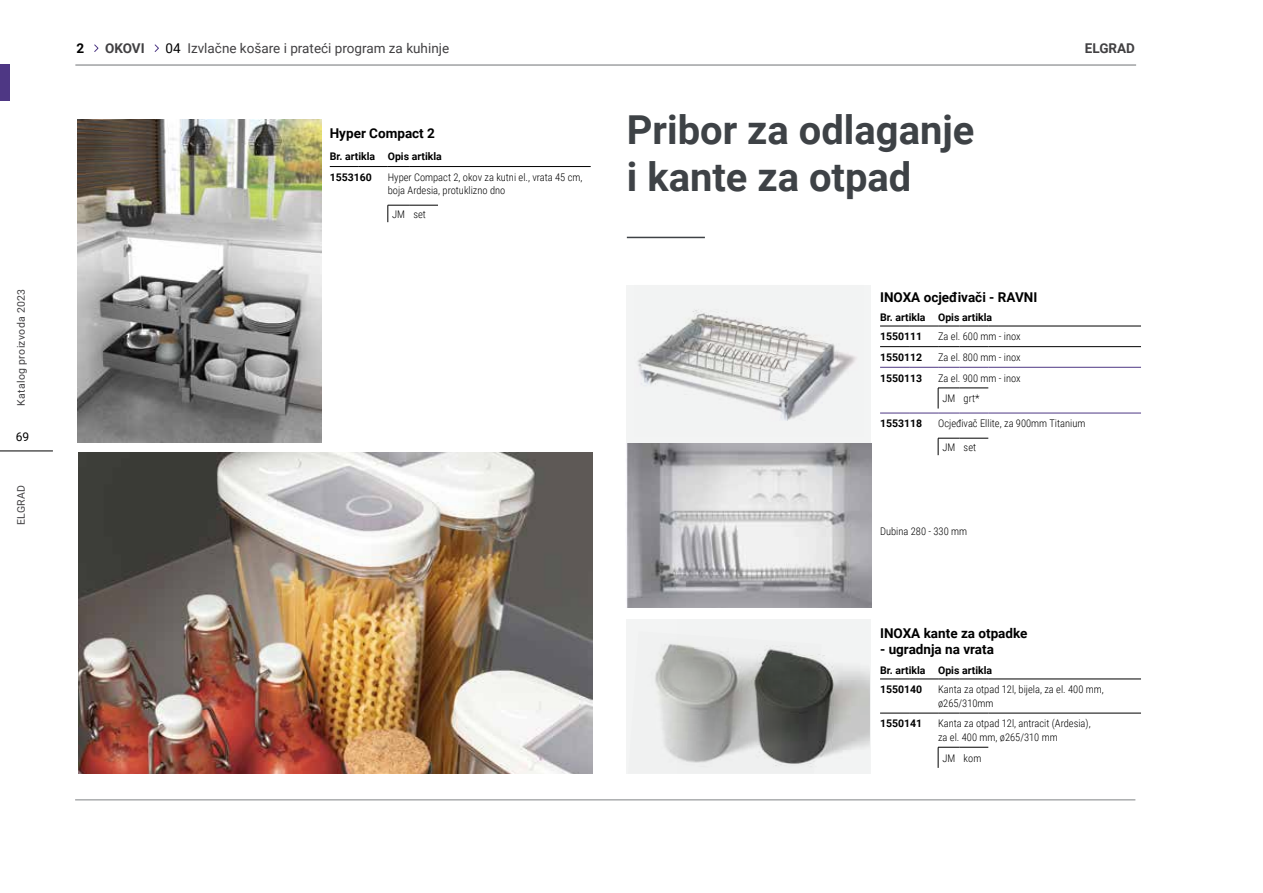
<style>
.page{position:relative;width:1263px;height:893px;background:#fff}
.page>*{position:absolute;margin:0;border:0;box-sizing:border-box;transform-origin:0 0}
.t1{font:700 39.9px/47px "Roboto";color:#3e4246}
.t2{font:700 13.5px "Roboto";color:#000}
.t3{font:13.5px "Roboto";color:#414042}
.t4{font:700 13.5px "Roboto";color:#414042}
.t5{font:12px "Roboto";color:#000}
.t6{font:300 10.5px/13.5px "Roboto Condensed";color:#000}
.t7{font:700 10.5px/18.9px "Roboto";color:#000}
.t8{font:10.5px "Roboto";letter-spacing:.03em;color:#414042}
.s1{color:#000}
</style>
<div class="page">
<svg style="left:94px;top:44px;width:5px;height:8px"></svg>
<svg style="left:154px;top:44px;width:5px;height:8px"></svg>
<hr style="left:75px;top:64px;width:1061px;height:2px;background:#808285">
<hr style="left:0;top:451px;width:53px;height:1px;background:#000">
<div style="left:0;top:64px;width:10px;height:36px;background:#4e3784"></div>
<hr style="left:75px;top:800px;width:1060px;height:1px;background:#808285">
<svg style="left:330px;top:166px;width:108px;height:1px"></svg>
<hr style="left:438px;top:166px;width:153px;height:1px;background:#000">
<svg style="left:388px;top:205px;width:50px;height:17px"></svg>
<img style="left:78px;top:119px;width:243px;height:323px">
<hr style="left:627px;top:237px;width:78px;height:1px;background:#3e4246">
<div style="left:627px;top:285px;width:244px;height:322px;background:#f3f4f4"></div>
<svg style="left:880px;top:326px;width:108px;height:1px"></svg>
<hr style="left:988px;top:326px;width:153px;height:1px;background:#000">
<svg style="left:938px;top:438px;width:50px;height:17px"></svg>
<svg style="left:880px;top:346px;width:108px;height:1px"></svg>
<hr style="left:988px;top:346px;width:153px;height:1px;background:#000">
<svg style="left:880px;top:367px;width:108px;height:1px"></svg>
<hr style="left:988px;top:367px;width:153px;height:1px;background:#4e3784">
<svg style="left:880px;top:388px;width:108px;height:26px"></svg>
<hr style="left:988px;top:413px;width:153px;height:1px;background:#4e3784">
<img style="left:637px;top:310px;width:220px;height:111px">
<div style="left:627px;top:620px;width:244px;height:154px;background:#f3f4f4"></div>
<svg style="left:880px;top:679px;width:108px;height:1px"></svg>
<hr style="left:988px;top:679px;width:153px;height:1px;background:#000">
<svg style="left:938px;top:747px;width:50px;height:21px"></svg>
<svg style="left:880px;top:713px;width:108px;height:1px"></svg>
<hr style="left:988px;top:713px;width:153px;height:1px;background:#000">
<img style="left:655px;top:644px;width:23px;height:115px">
<img style="left:678px;top:644px;width:191px;height:123px">
<img style="left:626px;top:444px;width:245px;height:163px">
<img style="left:78px;top:452px;width:515px;height:322px">
<p class="t8" style="left:14px;top:406px;width:118px;rotate:-90deg">Katalog proizvoda 2023</p>
<p class="t5" style="left:16px;top:428px;width:15px">69</p>
<p class="t8" style="left:14px;top:525px;width:42px;rotate:-90deg">ELGRAD</p>
<p class="t2" style="left:77px;top:38px;width:9px">2</p>
<p class="t4" style="left:105px;top:38px;width:41px">OKOVI</p>
<p class="t3" style="left:166px;top:38px;width:285px"><span class="s1">04</span> Izvlačne košare i prateći program za kuhinje</p>
<p class="t4" style="left:1085px;top:38px;width:52px">ELGRAD</p>
<p class="t2" style="left:330px;top:123px;width:107px">Hyper Compact 2</p>
<p class="t7" style="left:330px;top:146px;width:114px;line-height:20.7px">Br. artikla Opis artikla<br>1553160</p>
<p class="t6" style="left:388px;top:170px;width:196px">Hyper Compact 2, okov za kutni el., vrata 45 cm, boja Ardesia, protuklizno dno</p>
<p class="t6" style="left:392px;top:207px;width:35px">JM set</p>
<h1 class="t1" style="left:627px;top:105px;width:349px">Pribor za odlaganje i kante za otpad</h1>
<p class="t2" style="left:880px;top:288px;width:159px">INOXA ocjeđivači - RAVNI</p>
<p class="t7" style="left:880px;top:308px;width:114px">Br. artikla Opis artikla<br>1550111</p>
<p class="t6" style="left:938px;top:329px;width:84px">Za el. 600 mm - inox</p>
<p class="t7" style="left:880px;top:347px;width:44px">1550112</p>
<p class="t6" style="left:938px;top:350px;width:84px">Za el. 800 mm - inox</p>
<p class="t7" style="left:880px;top:368px;width:44px">1550113</p>
<p class="t6" style="left:942px;top:367px;width:80px;line-height:20.7px;text-indent:-4px">Za el. 900 mm - inox<br>JM grt*</p>
<p class="t7" style="left:880px;top:414px;width:44px">1553118</p>
<p class="t6" style="left:938px;top:416px;width:149px">Ocjeđivač Ellite, za 900mm Titanium</p>
<p class="t6" style="left:942px;top:440px;width:35px">JM set</p>
<p class="t6" style="left:880px;top:524px;width:89px">Dubina 280 - 330 mm</p>
<p class="t2" style="left:880px;top:623px;width:149px">INOXA kante za otpadke</p>
<p class="t2" style="left:880px;top:640px;width:115px">- ugradnja na vrata</p>
<p class="t7" style="left:880px;top:661px;width:114px">Br. artikla Opis artikla<br>1550140</p>
<p class="t6" style="left:938px;top:682px;width:167px">Kanta za otpad 12l, bijela, za el. 400 mm, ø265/310mm</p>
<p class="t7" style="left:880px;top:714px;width:44px">1550141</p>
<p class="t6" style="left:938px;top:716px;width:154px">Kanta za otpad 12l, antracit (Ardesia), za el. 400 mm, ø265/310 mm</p>
<p class="t6" style="left:942px;top:751px;width:40px">JM kom</p>
</div>
